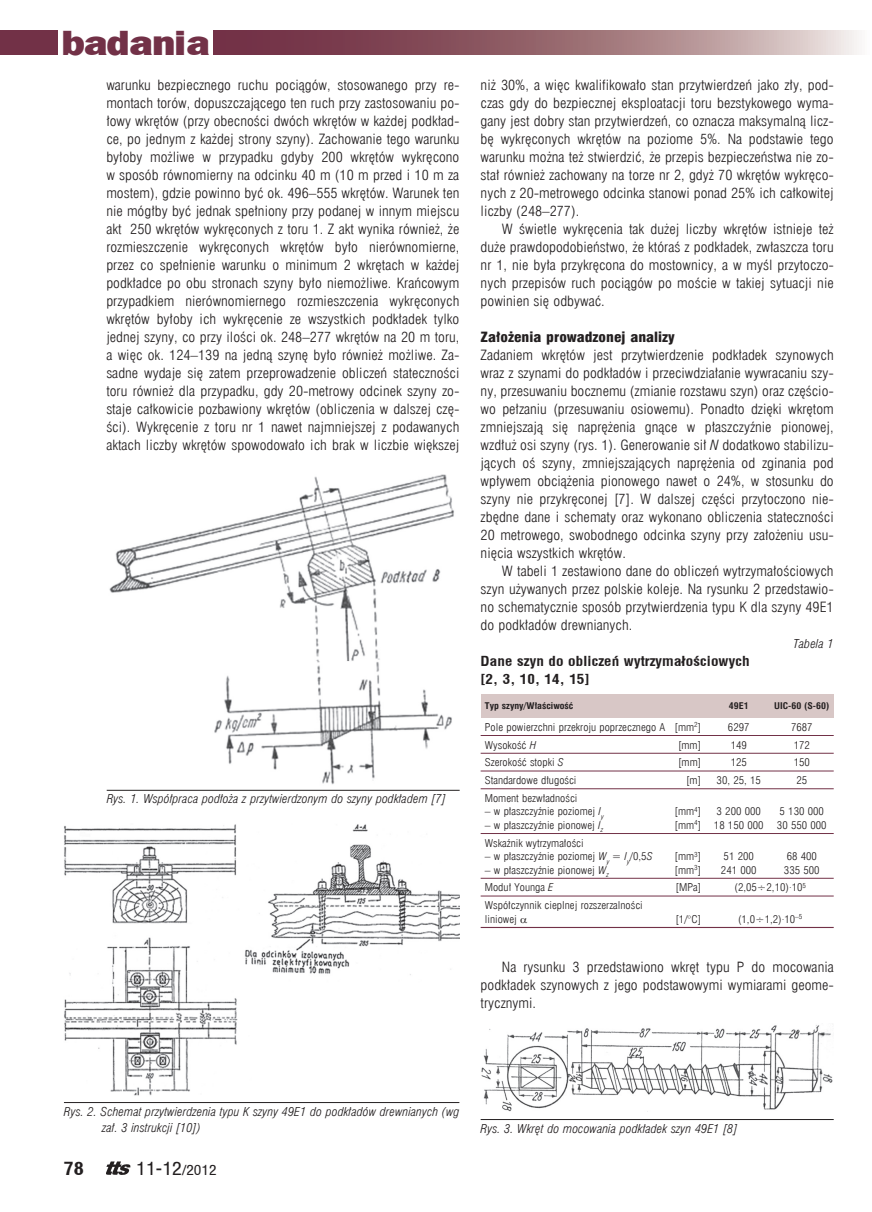
<style>
.page{position:relative;width:872px;height:1212px;background:#fff}
.page>*{position:absolute;margin:0;border:0;box-sizing:border-box;transform-origin:0 0}
.t1{font:36px "Frankfurt Goth Hvypl";color:#723147;scale:1.1 1}
.t2{font:18px "Switzerland Condpl";color:#231f20;scale:1.1 1}
.tytuł2{font:700 18px "Switzerland Condpl";color:#231f20;scale:1.1 1}
.tekst0{font:13.8px/18px "Swis 721 Lt Cn EU Normal";color:#231f20;text-align:justify;scale:1.1 1}
.tekst{font:13.8px/18px "Swis 721 Lt Cn EU Normal";color:#231f20;text-align:justify;scale:1.1 1}
.tytuł2-2{font:700 13.8px "Switzerland Condpl";color:#231f20;scale:1.1 1}
.tytuł1{font:13.8px "Swis 721 Blk Cn EU Normal";color:#231f20;scale:1.1 1}
.podpis_z_kreską{font:12px/16.5px "Swis 721 Lt Cn EU Italic";color:#231f20;scale:1.1 1}
.end{font:12px "Swis 721 Lt Cn EU Italic";color:#231f20;scale:1.1 1}
.tabl{font:10.5px/13.5px "Swis 721 Lt Cn EU Normal";color:#231f20;scale:1.1 1}
.tabl-2{font:9px "Swis 721 Cn EU Bold";color:#231f20;scale:1.1 1}
.s1{font-family:"Swis 721 Lt Cn EU Italic"}
.s2{font-size:13.8px}
</style>
<div class="page">
<div style="left:0;top:30px;width:57px;height:25px;background:#723147"></div>
<svg style="left:213px;top:30px;width:646px;height:25px;background:#9d7179"></svg>
<svg style="left:106px;top:1161px;width:24px;height:14px"></svg>
<div style="left:480px;top:694px;width:353px;height:23px;background:#d8c7c6"></div>
<hr style="left:480px;top:735px;width:353px;height:1px;background:#723147">
<hr style="left:480px;top:753px;width:353px;height:1px;background:#723147">
<hr style="left:480px;top:771px;width:353px;height:1px;background:#723147">
<hr style="left:480px;top:788px;width:353px;height:1px;background:#723147">
<hr style="left:480px;top:833px;width:353px;height:1px;background:#723147">
<hr style="left:480px;top:878px;width:353px;height:1px;background:#723147">
<hr style="left:480px;top:896px;width:353px;height:1px;background:#723147">
<hr style="left:480px;top:927px;width:353px;height:1px;background:#723147">
<hr style="left:480px;top:1119px;width:353px;height:1px;background:#231f20">
<img style="left:109px;top:475px;width:345px;height:310px">
<img style="left:64px;top:824px;width:395px;height:272px">
<hr style="left:107px;top:790px;width:352px;height:1px;background:#231f20">
<hr style="left:64px;top:1102px;width:395px;height:1px;background:#231f20">
<img style="left:481px;top:1025px;width:352px;height:86px">
<h1 class="t1" style="left:62px;top:21px;width:135px">badania</h1>
<p class="tekst0" style="left:106px;top:76px;width:322px">warunku bezpiecznego ruchu pociągów, stosowanego przy re&shy;montach torów, dopuszczającego ten ruch przy zastosowaniu po&shy;łowy wkrętów (przy obecności dwóch wkrętów w każdej podkład&shy;ce, po jednym z każdej strony szyny). Zachowanie tego warunku byłoby możliwe w przypadku gdyby 200 wkrętów wykręcono w sposób równomierny na odcinku 40 m (10 m przed i 10 m za mostem), gdzie powinno być ok. 496–555 wkrętów. Warunek ten nie mógłby być jednak spełniony przy podanej w innym miejscu akt 250 wkrętów wykręconych z toru 1. Z akt wynika również, że rozmieszczenie wykręconych wkrętów było nierównomierne, przez co spełnienie warunku o minimum 2 wkrętach w każdej podkładce po obu stronach szyny było niemożliwe. Krańcowym przypadkiem nierównomiernego rozmieszczenia wykręconych wkrętów byłoby ich wykręcenie ze wszystkich podkładek tylko jednej szyny, co przy ilości ok. 248–277 wkrętów na 20 m toru, a więc ok. 124–139 na jedną szynę było również możliwe. Za&shy;sadne wydaje się zatem przeprowadzenie obliczeń stateczności toru również dla przypadku, gdy 20-metrowy odcinek szyny zo&shy;staje całkowicie pozbawiony wkrętów (obliczenia w dalszej czę&shy;ści). Wykręcenie z toru nr 1 nawet najmniejszej z podawanych aktach liczby wkrętów spowodowało ich brak w liczbie większej</p>
<p class="tekst0" style="left:480px;top:76px;width:322px">niż 30%, a więc kwalifikowało stan przytwierdzeń jako zły, pod&shy;czas gdy do bezpiecznej eksploatacji toru bezstykowego wyma&shy;gany jest dobry stan przytwierdzeń, co oznacza maksymalną licz&shy;bę wykręconych wkrętów na poziome 5%. Na podstawie tego warunku można też stwierdzić, że przepis bezpieczeństwa nie zo&shy;stał również zachowany na torze nr 2, gdyż 70 wkrętów wykręco&shy;nych z 20-metrowego odcinka stanowi ponad 25% ich całkowitej liczby (248–277).</p>
<p class="tekst" style="left:480px;top:220px;width:322px;text-indent:21px">W świetle wykręcenia tak dużej liczby wkrętów istnieje też duże prawdopodobieństwo, że któraś z podkładek, zwłaszcza toru nr 1, nie była przykręcona do mostownicy, a w myśl przytoczo&shy;nych przepisów ruch pociągów po moście w takiej sytuacji nie powinien się odbywać.</p>
<p class="tytuł1" style="left:480px;top:328px;width:178px">Założenia prowadzonej analizy</p>
<p class="tekst0" style="left:480px;top:346px;width:322px">Zadaniem wkrętów jest przytwierdzenie podkładek szynowych wraz z szynami do podkładów i przeciwdziałanie wywracaniu szy&shy;ny, przesuwaniu bocznemu (zmianie rozstawu szyn) oraz częścio&shy;wo pełzaniu (przesuwaniu osiowemu). Ponadto dzięki wkrętom zmniejszają się naprężenia gnące w płaszczyźnie pionowej, wzdłuż osi szyny (rys. 1). Generowanie sił <span class="s1">N</span> dodatkowo stabilizu&shy;jących oś szyny, zmniejszających naprężenia od zginania pod wpływem obciążenia pionowego nawet o 24%, w stosunku do szyny nie przykręconej [7]. W dalszej części przytoczono nie&shy;zbędne dane i schematy oraz wykonano obliczenia stateczności 20 metrowego, swobodnego odcinka szyny przy założeniu usu&shy;nięcia wszystkich wkrętów.</p>
<p class="tekst" style="left:480px;top:562px;width:322px;text-indent:21px">W tabeli 1 zestawiono dane do obliczeń wytrzymałościowych szyn używanych przez polskie koleje. Na rysunku 2 przedstawio&shy;no schematycznie sposób przytwierdzenia typu K dla szyny 49E1 do podkładów drewnianych.</p>
<p class="end" style="left:793px;top:636px;width:38px">Tabela 1</p>
<p class="tytuł2-2" style="left:480px;top:653px;width:246px">Dane szyn do obliczeń wytrzymałościowych</p>
<p class="tytuł2-2" style="left:480px;top:671px;width:100px">[2, 3, 10, 14, 15]</p>
<p class="tabl-2" style="left:485px;top:700px;width:82px">Typ szyny/Właściwość</p>
<p class="tabl-2" style="left:729px;top:700px;width:19px">49E1</p>
<p class="tabl-2" style="left:774px;top:700px;width:52px">UIC-60 (S-60)</p>
<p class="tabl" style="left:485px;top:720px;width:198px">Pole powierzchni przekroju poprzecznego A [mm<sup>2</sup>]</p>
<p class="tabl" style="left:728px;top:720px;width:21px">6297</p>
<p class="tabl" style="left:791px;top:720px;width:21px">7687</p>
<p class="tabl" style="left:485px;top:738px;width:48px">Wysokość <span class="s1">H</span></p>
<p class="tabl" style="left:678px;top:738px;width:23px">[mm]</p>
<p class="tabl" style="left:730px;top:738px;width:16px">149</p>
<p class="tabl" style="left:793px;top:738px;width:16px">172</p>
<p class="tabl" style="left:485px;top:756px;width:73px">Szerokość stopki <span class="s1">S</span></p>
<p class="tabl" style="left:678px;top:756px;width:23px">[mm]</p>
<p class="tabl" style="left:730px;top:756px;width:16px">125</p>
<p class="tabl" style="left:793px;top:756px;width:16px">150</p>
<p class="tabl" style="left:485px;top:774px;width:85px">Standardowe długości</p>
<p class="tabl" style="left:686px;top:774px;width:15px">[m]</p>
<p class="tabl" style="left:716px;top:774px;width:42px">30, 25, 15</p>
<p class="tabl" style="left:796px;top:774px;width:11px">25</p>
<p class="tabl" style="left:485px;top:791px;width:86px">Moment bezwładności</p>
<p class="tabl" style="left:485px;top:805px;width:110px">– w płaszczyźnie poziomej <span class="s1">I</span><sub>y</sub></p>
<p class="tabl" style="left:674px;top:805px;width:26px">[mm<sup>4</sup>]</p>
<p class="tabl" style="left:716px;top:805px;width:42px">3 200 000</p>
<p class="tabl" style="left:779px;top:805px;width:42px">5 130 000</p>
<p class="tabl" style="left:485px;top:818px;width:109px">– w płaszczyźnie pionowej <span class="s1">I</span><sub>z</sub></p>
<p class="tabl" style="left:674px;top:818px;width:82px">[mm<sup>4</sup>] 18 150 000</p>
<p class="tabl" style="left:777px;top:818px;width:47px">30 550 000</p>
<p class="tabl" style="left:485px;top:836px;width:91px">Wskaźnik wytrzymałości</p>
<p class="tabl" style="left:485px;top:850px;width:154px">– w płaszczyźnie poziomej <span class="s1">W</span><sub>y</sub> <span class="s1">= I</span><sub>y</sub>/0,5<span class="s1">S</span></p>
<p class="tabl" style="left:674px;top:850px;width:26px">[mm<sup>3</sup>]</p>
<p class="tabl" style="left:723px;top:850px;width:29px">51 200</p>
<p class="tabl" style="left:786px;top:850px;width:29px">68 400</p>
<p class="tabl" style="left:485px;top:863px;width:114px">– w płaszczyźnie pionowej <span class="s1">W</span><sub>z</sub></p>
<p class="tabl" style="left:674px;top:863px;width:26px">[mm<sup>3</sup>]</p>
<p class="tabl" style="left:721px;top:863px;width:34px">241 000</p>
<p class="tabl" style="left:784px;top:863px;width:34px">335 500</p>
<p class="tabl" style="left:485px;top:881px;width:64px">Moduł Younga <span class="s1">E</span></p>
<p class="tabl" style="left:675px;top:881px;width:25px">[MPa]</p>
<p class="tabl" style="left:734px;top:881px;width:66px">(2,05÷2,10)·10<sup>5</sup></p>
<p class="tabl" style="left:485px;top:899px;width:145px">Współczynnik cieplnej rozszerzalności liniowej</p>
<p class="podpis_z_kreską" style="left:107px;top:791px;width:310px">Rys. 1. Współpraca podłoża z przytwierdzonym do szyny podkładem [7]</p>
<p class="tabl" style="left:675px;top:912px;width:25px">[1/°C]</p>
<p class="tabl" style="left:738px;top:912px;width:60px">(1,0÷1,2)·10<sup>–5</sup></p>
<p class="tekst" style="left:480px;top:958px;width:322px;text-indent:21px">Na rysunku 3 przedstawiono wkręt typu P do mocowania podkładek szynowych z jego podstawowymi wymiarami geome&shy;trycznymi.</p>
<p class="podpis_z_kreską" style="left:102px;top:1103px;width:326px;text-indent:-38px">Rys. 2. Schemat przytwierdzenia typu K szyny 49E1 do podkładów drewnianych (wg zał. 3 instrukcji [10])</p>
<p class="tytuł2" style="left:64px;top:1157px;width:19px">78</p>
<h2 class="t2" style="left:136px;top:1156px;width:75px">11-12<span class="s2">/2012</span></h2>
<p class="podpis_z_kreską" style="left:480px;top:1120px;width:235px">Rys. 3. Wkręt do mocowania podkładek szyn 49E1 [8]</p>
</div>
